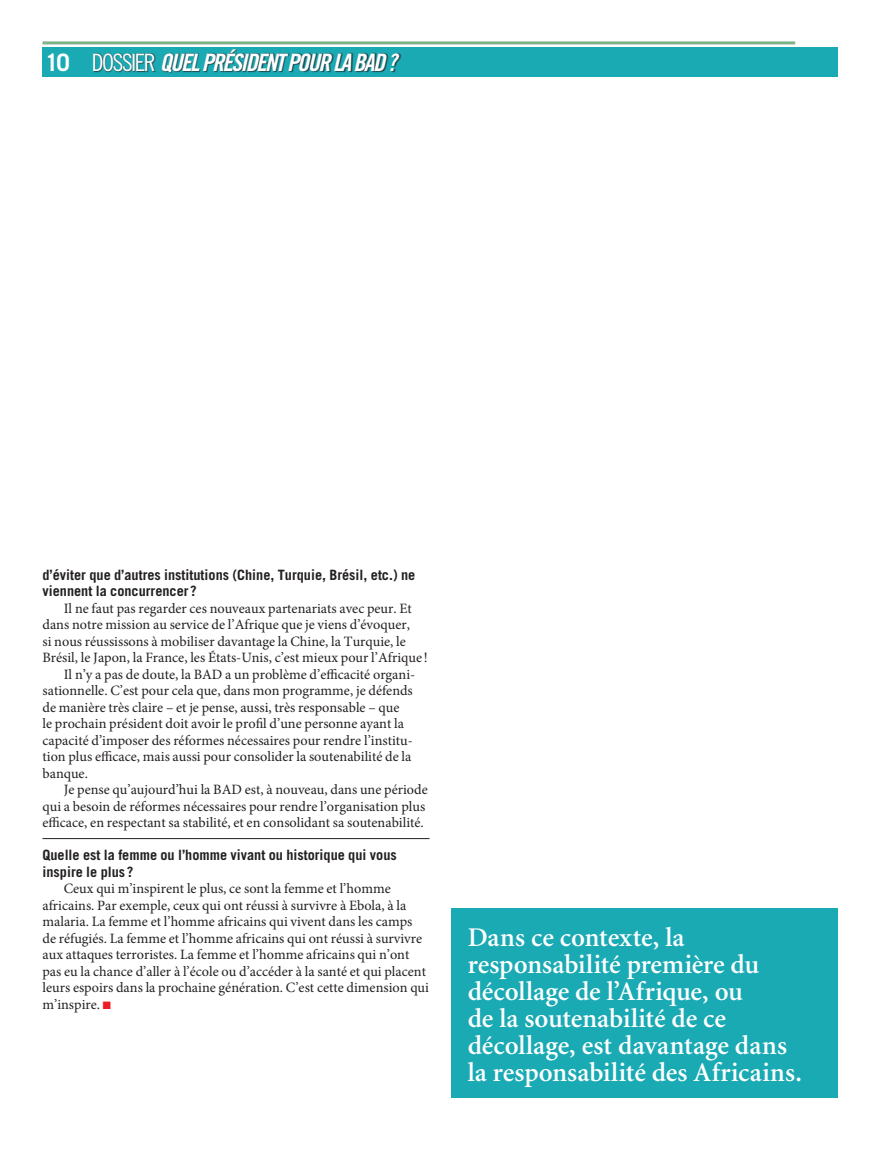
<style>
.page{position:relative;width:893px;height:1149px;background:#fff}
.page>*{position:absolute;margin:0;border:0;box-sizing:border-box;transform-origin:0 0}
.EXERGUE{font:600 27px/27px "Minion";color:#fff}
.t1{font:24px "Trade Gothic Bold Cond Twenty Obl";letter-spacing:-.065em;color:#fff}
.Body_Copy_Left_D{font:14.25px/16.5px "Minion Pro";color:#231f20}
.Questions_Interviews{font:700 14.25px/16.5px "Trade Gothic";color:#231f20}
.s1{font-family:"Trade Gothic";font-weight:700}
.s2{font-family:"Trade Gothic Cond Eighteen"}
.s3{color:#ee1d23}
</style>
<div class="page">
<div style="left:43px;top:47px;width:795px;height:30px;background:#1aaab4"></div>
<hr style="left:43px;top:41px;width:752px;height:3px;background:#7eb288">
<div style="left:94px;top:49px;width:308px;height:24px;background:#231f20;opacity:.75"></div>
<hr style="left:43px;top:838px;width:386px;height:1px;background:#231f20">
<div style="left:451px;top:908px;width:387px;height:189px;background:#1aaab4"></div>
<h2 class="t1" style="left:45px;top:48px;width:353px"><span class="s1">10</span> <span class="s2">DOSSIER</span> QUEL PRÉSIDENT POUR LA BAD ?</h2>
<p class="Questions_Interviews" style="left:43px;top:565px;width:374px">d’éviter que d’autres institutions (Chine, Turquie, Brésil, etc.) ne viennent la concurrencer ?</p>
<p class="Body_Copy_Left_D" style="left:43px;top:599px;width:387px;text-indent:21px">Il ne faut pas regarder ces nouveaux partenariats avec peur. Et dans notre mission au service de l’Afrique que je viens d’évoquer,<br>si nous réussissons à mobiliser davantage la Chine, la Turquie, le Brésil, le Japon, la France, les États-Unis, c’est mieux pour l’Afrique !</p>
<p class="Body_Copy_Left_D" style="left:43px;top:665px;width:374px;text-indent:21px">Il n’y a pas de doute, la BAD a un problème d’efficacité organi&shy;sationnelle. C’est pour cela que, dans mon programme, je défends de manière très claire – et je pense, aussi, très responsable – que<br>le prochain président doit avoir le profil d’une personne ayant la capacité d’imposer des réformes nécessaires pour rendre l’institu&shy;tion plus efficace, mais aussi pour consolider la soutenabilité de la banque.</p>
<p class="Body_Copy_Left_D" style="left:43px;top:781px;width:387px;text-indent:21px">Je pense qu’aujourd’hui la BAD est, à nouveau, dans une période qui a besoin de réformes nécessaires pour rendre l’organisation plus efficace, en respectant sa stabilité, et en consolidant sa soutenabilité.</p>
<p class="Questions_Interviews" style="left:43px;top:846px;width:356px">Quelle est la femme ou l’homme vivant ou historique qui vous inspire le plus ?</p>
<p class="Body_Copy_Left_D" style="left:43px;top:880px;width:388px;text-indent:21px">Ceux qui m’inspirent le plus, ce sont la femme et l’homme africains. Par exemple, ceux qui ont réussi à survivre à Ebola, à la malaria. La femme et l’homme africains qui vivent dans les camps de réfugiés. La femme et l’homme africains qui ont réussi à survivre aux attaques terroristes. La femme et l’homme africains qui n’ont pas eu la chance d’aller à l’école ou d’accéder à la santé et qui placent leurs espoirs dans la prochaine génération. C’est cette dimension qui m’inspire. <span class="s3">■</span></p>
<p class="EXERGUE" style="left:468px;top:924px;width:336px">Dans ce contexte, la responsabilité première du décollage de l’Afrique, ou<br>de la soutenabilité de ce décollage, est davantage dans la responsabilité des Africains.</p>
</div>
